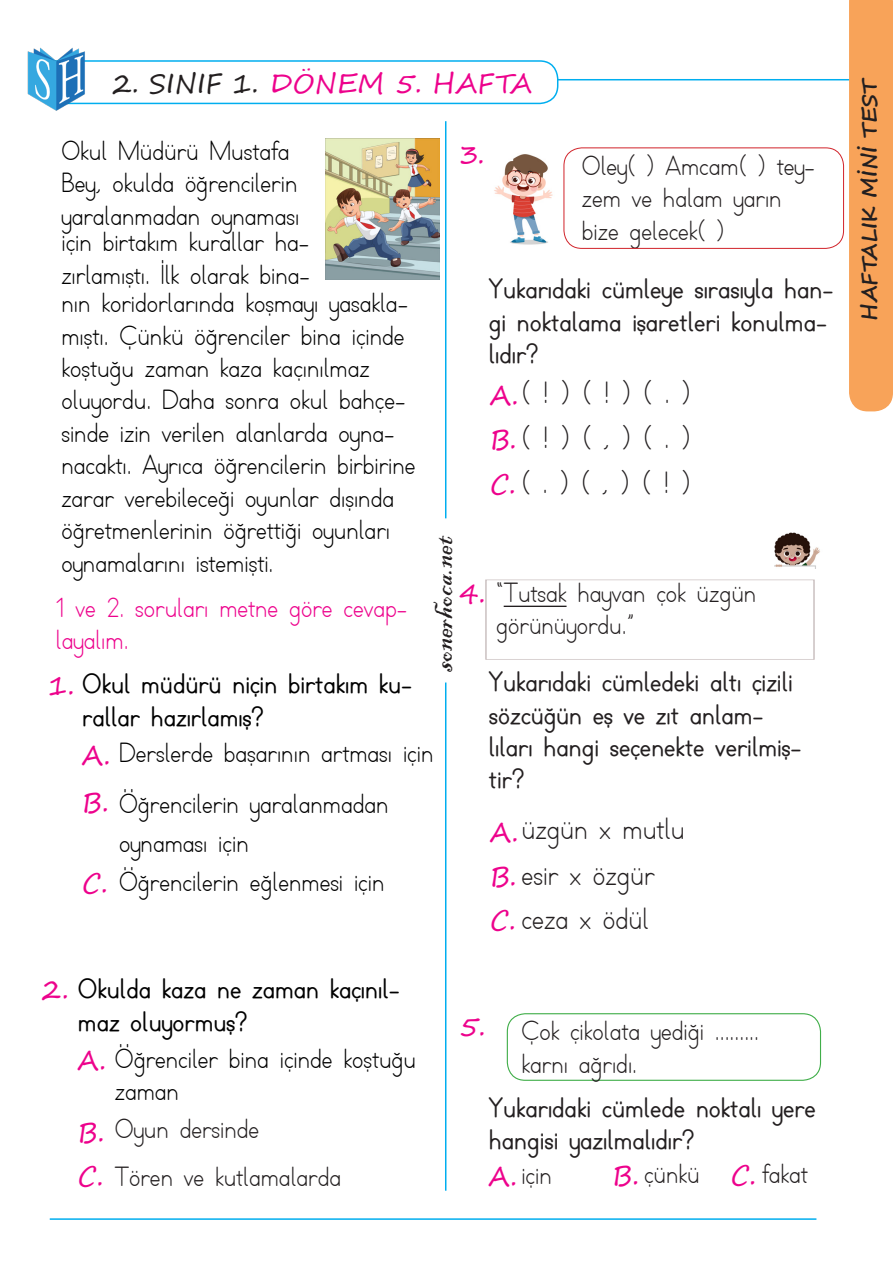
<style>
.page{position:relative;width:893px;height:1263px;background:#fff}
.page>*{position:absolute;margin:0;border:0;box-sizing:border-box;transform-origin:0 0}
.t1{font:31.5px "Blackadder ITC";color:#231f20}
.t2{font:30px "TTKB Dik Temel Abece";color:#231f20}
.t3{font:27px/32.4px "TTKB Dik Temel Abece";color:#000}
.t4{font:700 27px/32.4px "TTKB Dik Temel Abece";color:#231f20}
.t5{font:27px/32.4px "TTKB Dik Temel Abece";color:#231f20}
.t6{font:700 27px "TTKB Dik Temel Abece";color:#000}
.t7{font:27px/32.4px "TTKB Dik Temel Abece";color:#ed028c}
.t8{font:27px "Segoe Print";color:#ed028c}
.t9{font:27px "Segoe Script";color:#ed028c}
.t10{font:700 21px "Segoe Script";color:#231f20}
.s1{color:#231f20}
.s2{font-family:"Segoe Print";color:#ed028c}
.s3{font-family:"Segoe Print";font-weight:400;color:#ed028c}
</style>
<div class="page">
<hr style="left:80px;top:79px;width:776px;height:1px;background:#00aeef">
<div style="left:35px;top:61px;width:523px;height:42px;background:#fff;border-radius:18px"></div>
<div style="left:34px;top:60px;width:524px;height:44px;border:2px solid #00aeef;border-radius:18px"></div>
<div style="left:849px;top:0;width:44px;height:411px;background:#f8a359"></div>
<img style="left:27px;top:47px;width:82px;height:64px">
<hr style="left:50px;top:1218px;width:766px;height:2px;background:#00aeef">
<hr style="left:445px;top:121px;width:1px;height:1070px;background:#00aeef">
<div style="left:428px;top:518px;width:40px;height:164px;background:#fff"></div>
<img style="left:325px;top:139px;width:115px;height:141px">
<div style="left:564px;top:147px;width:280px;height:102px;border:1px solid #d1232a;border-radius:18px"></div>
<img style="left:494px;top:154px;width:59px;height:91px">
<div style="left:485px;top:579px;width:329px;height:81px;background:#fff;border:1px solid #cac0c0"></div>
<img style="left:774px;top:532px;width:46px;height:36px">
<div style="left:507px;top:1013px;width:314px;height:68px;border:1px solid #40ae49;border-radius:18px"></div>
<hr style="left:504px;top:606px;width:63px;height:1px;background:#231f20">
<p class="t9" style="left:112px;top:62px;width:421px"><span class="s1">2. SINIF 1.</span> DÖNEM 5. HAFTA</p>
<p class="t3" style="left:61px;top:135px;width:239px">Okul Müdürü Mustafa<br>Bey, okulda öğrencilerin yaralanmadan oynaması</p>
<p class="t8" style="left:459px;top:130px;width:27px">3.</p>
<p class="t5" style="left:582px;top:150px;width:235px">Oley( ) Amcam( ) tey&shy;zem ve halam yarın bize gelecek( )</p>
<p class="t3" style="left:61px;top:227px;width:250px">için birtakım kurallar ha&shy;zırlamıştı. İlk olarak bina-</p>
<p class="t3" style="left:61px;top:287px;width:356px">nın koridorlarında koşmayı yasakla&shy;mıştı. Çünkü öğrenciler bina içinde koştuğu zaman kaza kaçınılmaz oluyordu. Daha sonra okul bahçe&shy;sinde izin verilen alanlarda oyna&shy;nacaktı. Ayrıca öğrencilerin birbirine zarar verebileceği oyunlar dışında öğretmenlerinin öğrettiği oyunları oynamalarını istemişti.</p>
<p class="t4" style="left:489px;top:273px;width:346px">Yukarıdaki cümleye sırasıyla han&shy;gi noktalama işaretleri konulma&shy;lıdır?</p>
<p class="t2" style="left:522px;top:374px;width:171px">( ! ) ( ! ) ( . )</p>
<p class="t8" style="left:490px;top:371px;width:30px">A.</p>
<p class="t8" style="left:490px;top:416px;width:28px">B.</p>
<p class="t2" style="left:522px;top:420px;width:171px">( ! ) ( , ) ( . )</p>
<p class="t8" style="left:490px;top:460px;width:27px">C.</p>
<p class="t2" style="left:522px;top:464px;width:171px">( . ) ( , ) ( ! )</p>
<p class="t1" style="left:424px;top:672px;width:137px;rotate:-90deg">sonerhoca.net</p>
<p class="t5" style="left:459px;top:577px;width:299px"><span class="s2">4.</span> “Tutsak hayvan çok üzgün</p>
<p class="t7" style="left:56px;top:592px;width:353px">1 ve 2. soruları metne göre cevap&shy;layalım.</p>
<p class="t6" style="left:48px;top:667px;width:366px"><span class="s3">1.</span> Okul müdürü niçin birtakım ku-</p>
<p class="t6" style="left:82px;top:700px;width:183px">rallar hazırlamış?</p>
<p class="t5" style="left:496px;top:609px;width:140px">görünüyordu.”</p>
<p class="t4" style="left:489px;top:666px;width:314px">Yukarıdaki cümledeki altı çizili sözcüğün eş ve zıt anlam&shy;lıları hangi seçenekte verilmiş&shy;tir?</p>
<p class="t8" style="left:82px;top:731px;width:30px">A.</p>
<p class="t3" style="left:119px;top:738px;width:316px">Derslerde başarının artması için</p>
<p class="t3" style="left:82px;top:788px;width:308px"><span class="s2">B.</span> Öğrencilerin yaralanmadan</p>
<p class="t2" style="left:522px;top:811px;width:165px">üzgün x mutlu</p>
<p class="t8" style="left:490px;top:808px;width:30px">A.</p>
<p class="t8" style="left:490px;top:852px;width:28px">B.</p>
<p class="t2" style="left:522px;top:856px;width:135px">esir x özgür</p>
<p class="t3" style="left:119px;top:827px;width:131px">oynaması için</p>
<p class="t3" style="left:82px;top:866px;width:304px"><span class="s2">C.</span> Öğrencilerin eğlenmesi için</p>
<p class="t6" style="left:42px;top:972px;width:360px"><span class="s3">2.</span> Okulda kaza ne zaman kaçınıl-</p>
<p class="t6" style="left:78px;top:1005px;width:171px">maz oluyormuş?</p>
<p class="t3" style="left:78px;top:1043px;width:340px"><span class="s2">A.</span> Öğrenciler bina içinde koştuğu</p>
<p class="t3" style="left:115px;top:1075px;width:66px">zaman</p>
<p class="t8" style="left:78px;top:1108px;width:28px">B.</p>
<p class="t5" style="left:115px;top:1113px;width:146px">Oyun dersinde</p>
<p class="t8" style="left:490px;top:896px;width:27px">C.</p>
<p class="t2" style="left:522px;top:900px;width:129px">ceza x ödül</p>
<p class="t8" style="left:459px;top:1002px;width:28px">5.</p>
<p class="t5" style="left:521px;top:1015px;width:239px">Çok çikolata yediği ......... karnı ağrıdı.</p>
<p class="t4" style="left:489px;top:1092px;width:328px">Yukarıdaki cümlede noktalı yere hangisi yazılmalıdır?</p>
<p class="t5" style="left:78px;top:1161px;width:265px"><span class="s2">C.</span> Tören ve kutlamalarda</p>
<p class="t8" style="left:489px;top:1152px;width:30px">A.</p>
<p class="t5" style="left:612px;top:1158px;width:89px"><span class="s2">B.</span> çünkü</p>
<p class="t5" style="left:731px;top:1158px;width:79px"><span class="s2">C.</span> fakat</p>
<p class="t5" style="left:521px;top:1159px;width:32px">için</p>
<p class="t10" style="left:852px;top:321px;width:244px;rotate:-90deg">HAFTALIK MİNİ TEST</p>
</div>
